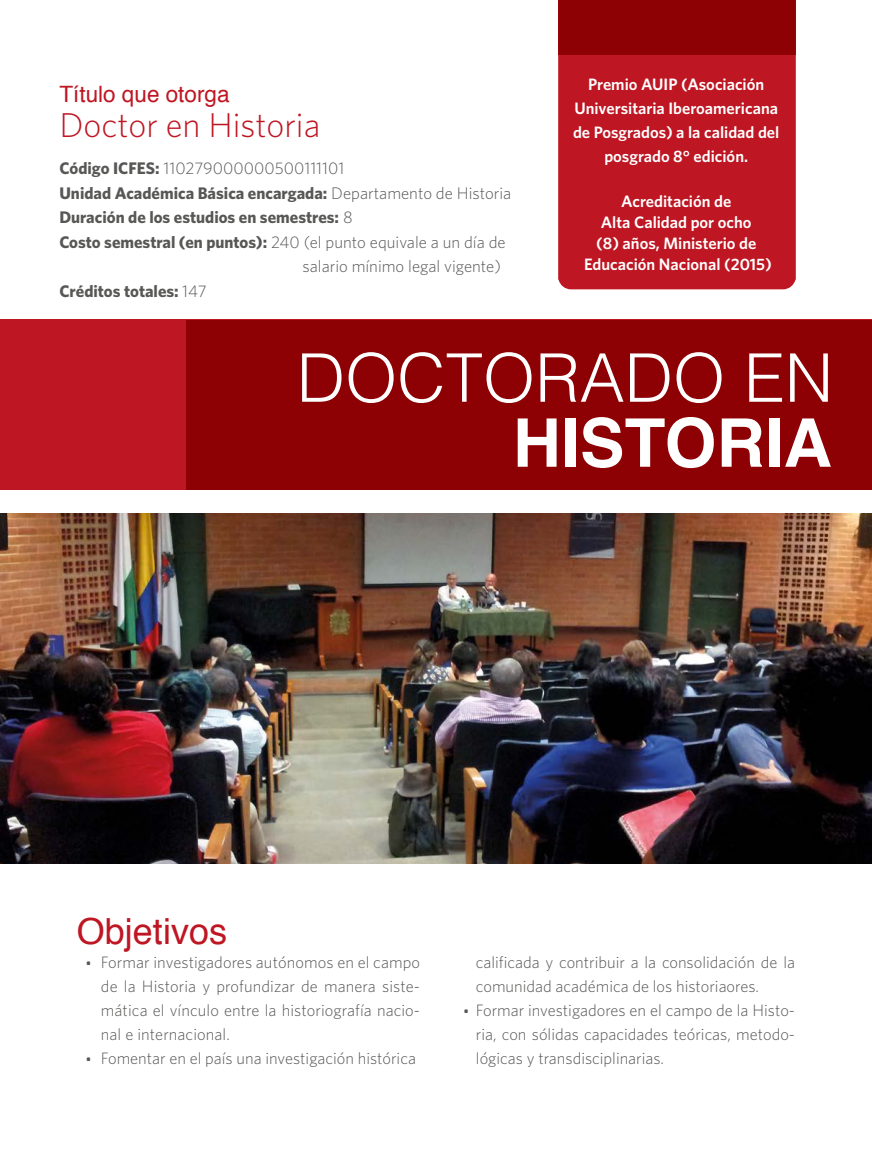
<style>
.page{position:relative;width:872px;height:1170px;background:#fff}
.page>*{position:absolute;margin:0;border:0;box-sizing:border-box;transform-origin:0 0}
.t1{font:300 67.05px "Helvetica";color:#fff}
.t2{font:700 67.05px "Helvetica";color:#fff}
.t3{font:36px "Helvetica";color:#be1622}
.t4{font:300 34.5px "Whitney";color:#be1622}
.t5{font:22.5px "Helvetica";color:#be1622}
.t6{font:300 16.8px "Whitney";color:#575756}
.t7{font:700 16.8px "Whitney";color:#575756}
.t8{font:300 16.5px/24px "Whitney";color:#575756}
.t9{font:600 16.5px/24px "Whitney";color:#fff;text-align:center}
.s1{font-weight:700}
.s2{font-weight:300}
</style>
<div class="page">
<div style="left:558px;top:0;width:238px;height:289px;background:#be1622"></div>
<div style="left:558px;top:0;width:237px;height:55px;background:#8d0104"></div>
<div style="left:0;top:319px;width:872px;height:170px;background:#be1622"></div>
<div style="left:186px;top:320px;width:686px;height:169px;background:#8d0104"></div>
<img style="left:0;top:513px;width:872px;height:350px">
<h3 class="t5" style="left:59px;top:77px;width:172px">Título que otorga</h3>
<h3 class="t4" style="left:59px;top:105px;width:262px">Doctor en Historia</h3>
<p class="t6" style="left:59px;top:159px;width:286px"><span class="s1">Código ICFES:</span> 110279000000500111101</p>
<p class="t7" style="left:59px;top:183px;width:453px">Unidad Académica Básica encargada: <span class="s2">Departamento de Historia</span></p>
<p class="t7" style="left:59px;top:207px;width:295px">Duración de los estudios en semestres: <span class="s2">8</span></p>
<p class="t6" style="left:59px;top:232px;width:448px"><span class="s1">Costo semestral (en puntos):</span> 240 (el punto equivale a un día de</p>
<p class="t6" style="left:302px;top:256px;width:200px">salario mínimo legal vigente)</p>
<p class="t7" style="left:59px;top:280px;width:149px">Créditos totales: <span class="s2">147</span></p>
<p class="t9" style="left:573px;top:72px;width:208px">Premio AUIP (Asociación<br>Universitaria Iberoamericana de Posgrados) a la calidad del posgrado 8° edición.</p>
<p class="t9" style="left:584px;top:190px;width:189px;line-height:21px">Acreditación de<br>Alta Calidad por ocho<br>(8) años, Ministerio de<br>Educación Nacional (2015)</p>
<h1 class="t1" style="left:297px;top:321px;width:538px">DOCTORADO EN</h1>
<h1 class="t2" style="left:512px;top:389px;width:321px">HISTORIA</h1>
<h2 class="t3" style="left:77px;top:903px;width:152px">Objetivos</h2>
<p class="t8" style="left:101px;top:949px;width:321px">Formar investigadores autónomos en el campo de la Historia y profundizar de manera siste&shy;mática el vínculo entre la historiografía nacio&shy;nal e internacional.<br>Fomentar en el país una investigación histórica</p>
<p class="t8" style="left:85px;top:951px;width:8px">•</p>
<p class="t8" style="left:85px;top:1047px;width:8px">•</p>
<p class="t8" style="left:476px;top:950px;width:320px">calificada y contribuir a la consolidación de la comunidad académica de los historiaores.</p>
<p class="t8" style="left:476px;top:998px;width:321px;text-align:justify;text-indent:-13px">• Formar investigadores en el campo de la Histo&shy;ria, con sólidas capacidades teóricas, metodo&shy;lógicas y transdisciplinarias.</p>
</div>
